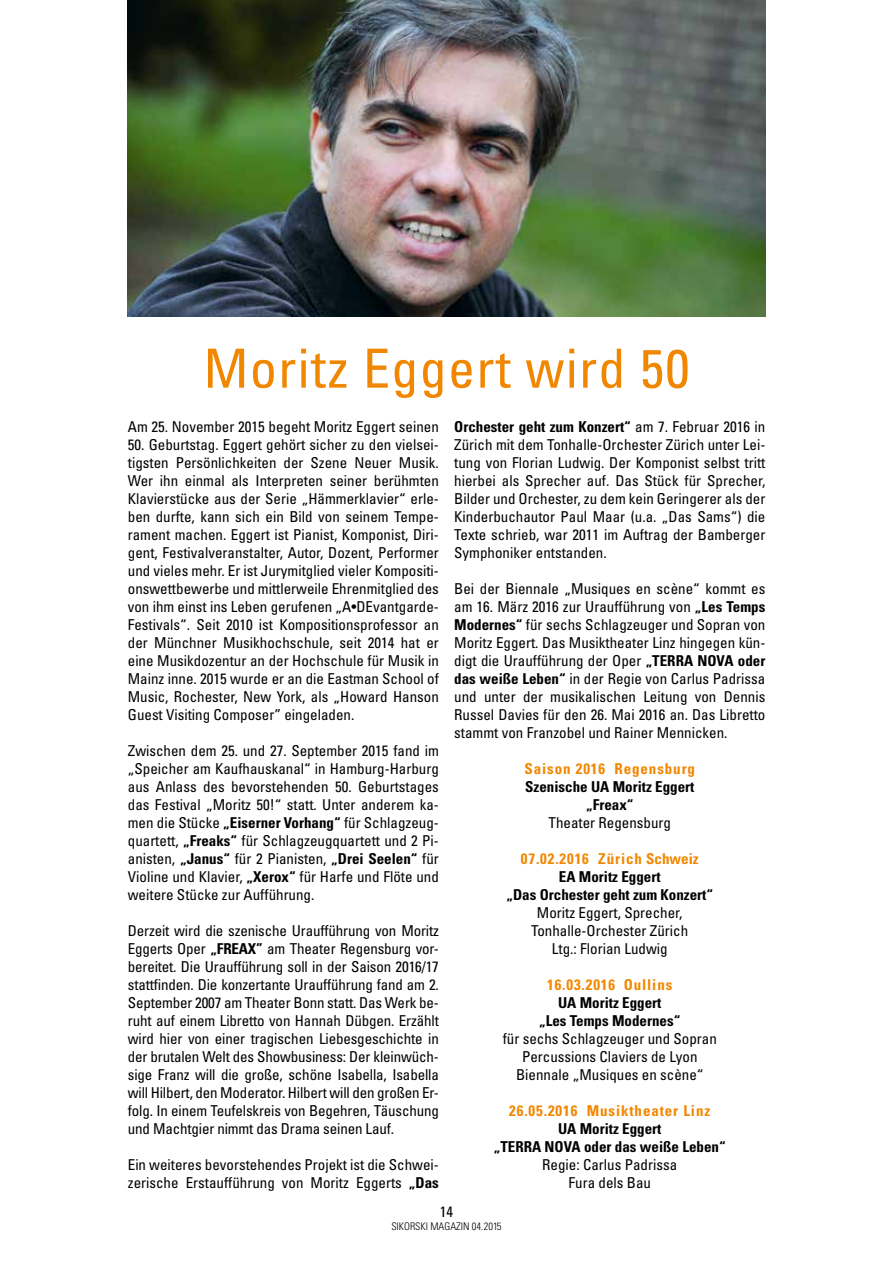
<style>
.page{position:relative;width:893px;height:1263px;background:#fff}
.page>*{position:absolute;margin:0;border:0;box-sizing:border-box;transform-origin:0 0}
.t1{font:condensed 54px "Univers LT Std";letter-spacing:.025em;color:#f18700}
.t2{font:condensed 15px/18px "Univers LT Std";color:#000;text-align:justify}
.t3{font:700 condensed 15px/18px "Univers LT Std";color:#000;text-align:center}
.t4{font:700 condensed 15px "Univers LT Std";letter-spacing:.06em;color:#f18700}
.t5{font:300 condensed 10.5px "Univers LT Std";color:#000}
.s1{font-weight:700}
</style>
<div class="page">
<img style="left:128px;top:0;width:637px;height:317px">
<h1 class="t1" style="left:204px;top:334px;width:487px">Moritz Eggert wird 50</h1>
<p class="t2" style="left:128px;top:417px;width:313px">Am 25. November 2015 begeht Moritz Eggert seinen</p>
<p class="t2" style="left:128px;top:435px;width:313px">50. Geburtstag. Eggert gehört sicher zu den vielsei&shy;tigsten Persönlichkeiten der Szene Neuer Musik.<br>Wer ihn einmal als Interpreten seiner berühmten Klavierstücke aus der Serie „Hämmerklavier“ erle&shy;ben durfte, kann sich ein Bild von seinem Tempe&shy;rament machen. Eggert ist Pianist, Komponist, Diri&shy;gent, Festivalveranstalter, Autor, Dozent, Performer und vieles mehr. Er ist Jurymitglied vieler Kompositi&shy;onswettbewerbe und mittlerweile Ehrenmitglied des von ihm einst ins Leben gerufenen „A•DEvantgarde-Festivals“. Seit 2010 ist Kompositionsprofessor an der Münchner Musikhochschule, seit 2014 hat er eine Musikdozentur an der Hochschule für Musik in Mainz inne. 2015 wurde er an die Eastman School of Music, Rochester, New York, als „Howard Hanson Guest Visiting Composer” eingeladen.</p>
<p class="t2" style="left:128px;top:741px;width:313px">Zwischen dem 25. und 27. September 2015 fand im „Speicher am Kaufhauskanal“ in Hamburg-Harburg aus Anlass des bevorstehenden 50. Geburtstages das Festival „Moritz 50!“ statt. Unter anderem ka&shy;men die Stücke <span class="s1">„Eiserner Vorhang“</span> für Schlagzeug&shy;quartett, <span class="s1">„Freaks“</span> für Schlagzeugquartett und 2 Pi&shy;anisten, <span class="s1">„Janus“</span> für 2 Pianisten, <span class="s1">„Drei Seelen“</span> für Violine und Klavier, <span class="s1">„Xerox“</span> für Harfe und Flöte und weitere Stücke zur Aufführung.</p>
<p class="t2" style="left:128px;top:921px;width:313px">Derzeit wird die szenische Uraufführung von Moritz Eggerts Oper <span class="s1">„FREAX”</span> am Theater Regensburg vor&shy;bereitet. Die Uraufführung soll in der Saison 2016/17 stattfinden. Die konzertante Uraufführung fand am 2.<br>September 2007 am Theater Bonn statt. Das Werk be&shy;ruht auf einem Libretto von Hannah Dübgen. Erzählt wird hier von einer tragischen Liebesgeschichte in der brutalen Welt des Showbusiness: Der kleinwüch&shy;sige Franz will die große, schöne Isabella, Isabella will Hilbert, den Moderator. Hilbert will den großen Er&shy;folg. In einem Teufelskreis von Begehren, Täuschung und Machtgier nimmt das Drama seinen Lauf.</p>
<p class="t2" style="left:128px;top:1155px;width:313px">Ein weiteres bevorstehendes Projekt ist die Schwei&shy;zerische Erstaufführung von Moritz Eggerts <span class="s1">„Das</span></p>
<p class="t2" style="left:454px;top:417px;width:313px"><span class="s1">Orchester geht zum Konzert“</span> am 7. Februar 2016 in Zürich mit dem Tonhalle-Orchester Zürich unter Lei&shy;tung von Florian Ludwig. Der Komponist selbst tritt hierbei als Sprecher auf. Das Stück für Sprecher, Bilder und Orchester, zu dem kein Geringerer als der Kinderbuchautor Paul Maar (u.a. „Das Sams“) die Texte schrieb, war 2011 im Auftrag der Bamberger Symphoniker entstanden.</p>
<p class="t2" style="left:454px;top:579px;width:313px">Bei der Biennale „Musiques en scène“ kommt es am 16. März 2016 zur Uraufführung von <span class="s1">„Les Temps Modernes“</span> für sechs Schlagzeuger und Sopran von Moritz Eggert. Das Musiktheater Linz hingegen kün&shy;digt die Uraufführung der Oper <span class="s1">„TERRA NOVA oder das weiße Leben“</span> in der Regie von Carlus Padrissa und unter der musikalischen Leitung von Dennis Russel Davies für den 26. Mai 2016 an. Das Libretto stammt von Franzobel und Rainer Mennicken.</p>
<p class="t4" style="left:524px;top:759px;width:172px">Saison 2016 Regensburg</p>
<p class="t3" style="left:525px;top:778px;width:171px">Szenische UA Moritz Eggert „Freax“</p>
<p class="t2" style="left:549px;top:813px;width:124px">Theater Regensburg</p>
<p class="t4" style="left:521px;top:849px;width:179px">07.02.2016 Zürich Schweiz</p>
<p class="t3" style="left:506px;top:868px;width:208px">EA Moritz Eggert<br>„Das Orchester geht zum Konzert“</p>
<p class="t2" style="left:531px;top:903px;width:158px;text-align:center">Moritz Eggert, Sprecher,<br>Tonhalle-Orchester Zürich<br>Ltg.: Florian Ludwig</p>
<p class="t4" style="left:547px;top:975px;width:127px">16.03.2016 Oullins</p>
<p class="t3" style="left:539px;top:994px;width:143px">UA Moritz Eggert<br>„Les Temps Modernes“</p>
<p class="t2" style="left:503px;top:1029px;width:216px;text-align:center">für sechs Schlagzeuger und Sopran<br>Percussions Claviers de Lyon<br>Biennale „Musiques en scène“</p>
<p class="t4" style="left:509px;top:1101px;width:202px">26.05.2016 Musiktheater Linz</p>
<p class="t3" style="left:494px;top:1120px;width:233px">UA Moritz Eggert<br>„TERRA NOVA oder das weiße Leben“</p>
<p class="t2" style="left:542px;top:1155px;width:136px;text-align:center">Regie: Carlus Padrissa<br>Fura dels Bau</p>
<p class="t2" style="left:440px;top:1202px;width:15px">14</p>
<p class="t5" style="left:391px;top:1219px;width:112px">SIKORSKI MAGAZIN 04.2015</p>
</div>
